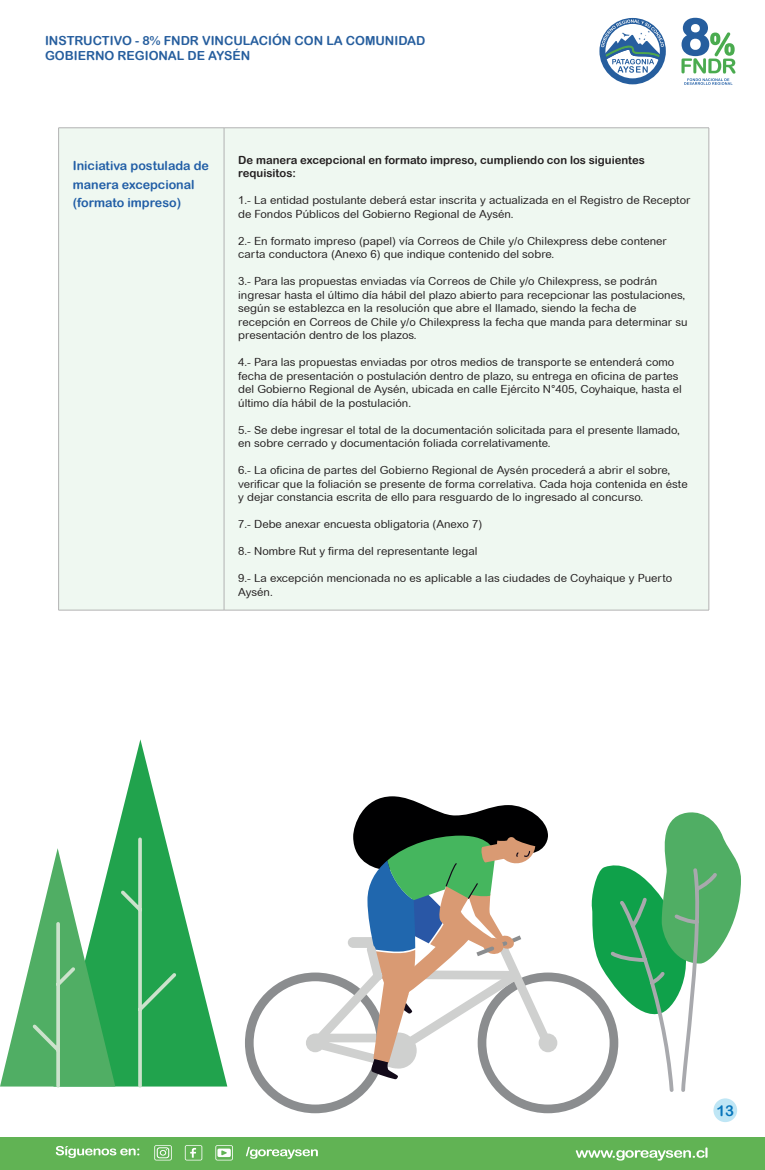
<style>
.page{position:relative;width:765px;height:1170px;background:#fff}
.page>*{position:absolute;margin:0;border:0;box-sizing:border-box;transform-origin:0 0}
.t1{font:15px "Arial Rounded MT Bold";color:#0675bb}
.t2{font:12.5px/15px "Arial Rounded MT Bold";color:#265e9e}
.t3{font:12.5px/18.8px "Arial Rounded MT Bold";color:#215ea6}
.t4{font:11.25px/13.5px "Arial Rounded MT";color:#231f20}
.t5{font:11.25px/13.5px "Arial Rounded MT Bold";color:#231f20}
</style>
<div class="page">
<div style="left:713px;top:1098px;width:24px;height:23px;background:#bfe6f5;border-radius:50%"></div>
<svg style="left:681px;top:17px;width:55px;height:68px"></svg>
<svg style="left:599px;top:18px;width:67px;height:66px"></svg>
<div style="left:0;top:1137px;width:765px;height:32px;background:#61b354"></div>
<svg style="left:246px;top:1146px;width:72px;height:12px"></svg>
<svg style="left:185px;top:1145px;width:17px;height:15px"></svg>
<svg style="left:154px;top:1145px;width:18px;height:15px"></svg>
<svg style="left:215px;top:1145px;width:18px;height:15px"></svg>
<svg style="left:56px;top:1146px;width:83px;height:11px"></svg>
<svg style="left:576px;top:1147px;width:132px;height:13px"></svg>
<div style="left:59px;top:129px;width:650px;height:481px;background:#eff8f1"></div>
<hr style="left:58px;top:128px;width:166px;height:1px;background:#b2b2b2">
<hr style="left:58px;top:128px;width:1px;height:482px;background:#b2b2b2">
<hr style="left:224px;top:128px;width:485px;height:1px;background:#b2b2b2">
<hr style="left:224px;top:128px;width:1px;height:482px;background:#b2b2b2">
<hr style="left:709px;top:128px;width:1px;height:482px;background:#b2b2b2">
<hr style="left:58px;top:610px;width:166px;height:1px;background:#b2b2b2">
<hr style="left:224px;top:610px;width:485px;height:1px;background:#b2b2b2">
<div style="left:478px;top:972px;width:140px;height:141px;border:9px solid #8b8d8f;border-radius:50%"></div>
<div style="left:245px;top:972px;width:141px;height:141px;border:9px solid #8b8d8f;border-radius:50%"></div>
<svg style="left:305px;top:796px;width:253px;height:283px"></svg>
<svg style="left:589px;top:812px;width:152px;height:282px"></svg>
<svg style="left:116px;top:739px;width:111px;height:347px"></svg>
<svg style="left:0;top:967px;width:29px;height:119px"></svg>
<svg style="left:29px;top:835px;width:151px;height:253px"></svg>
<p class="t2" style="left:45px;top:33px;width:382px">INSTRUCTIVO - 8% FNDR VINCULACIÓN CON LA COMUNIDAD<br>GOBIERNO REGIONAL DE AYSÉN</p>
<p class="t3" style="left:73px;top:156px;width:138px">Iniciativa postulada de manera excepcional (formato impreso)</p>
<p class="t5" style="left:238px;top:153px;width:408px">De manera excepcional en formato impreso, cumpliendo con los siguientes requisitos:</p>
<p class="t4" style="left:238px;top:193px;width:454px">1.- La entidad postulante deberá estar inscrita y actualizada en el Registro de Receptor de Fondos Públicos del Gobierno Regional de Aysén.</p>
<p class="t4" style="left:238px;top:234px;width:430px">2.- En formato impreso (papel) vía Correos de Chile y/o Chilexpress debe contener carta conductora (Anexo 6) que indique contenido del sobre.</p>
<p class="t4" style="left:238px;top:274px;width:451px">3.- Para las propuestas enviadas vía Correos de Chile y/o Chilexpress, se podrán ingresar hasta el último día hábil del plazo abierto para recepcionar las postulaciones, según se establezca en la resolución que abre el llamado, siendo la fecha de recepción en Correos de Chile y/o Chilexpress la fecha que manda para determinar su presentación dentro de los plazos.</p>
<p class="t4" style="left:238px;top:355px;width:445px">4.- Para las propuestas enviadas por otros medios de transporte se entenderá como fecha de presentación o postulación dentro de plazo, su entrega en oficina de partes del Gobierno Regional de Aysén, ubicada en calle Ejército N°405, Coyhaique, hasta el último día hábil de la postulación.</p>
<p class="t4" style="left:238px;top:423px;width:443px">5.- Se debe ingresar el total de la documentación solicitada para el presente llamado, en sobre cerrado y documentación foliada correlativamente.</p>
<p class="t4" style="left:238px;top:463px;width:451px">6.- La oficina de partes del Gobierno Regional de Aysén procederá a abrir el sobre, verificar que la foliación se presente de forma correlativa. Cada hoja contenida en éste y dejar constancia escrita de ello para resguardo de lo ingresado al concurso.</p>
<p class="t4" style="left:238px;top:517px;width:246px">7.- Debe anexar encuesta obligatoria (Anexo 7)</p>
<p class="t4" style="left:238px;top:544px;width:241px">8.- Nombre Rut y firma del representante legal</p>
<p class="t4" style="left:238px;top:571px;width:436px">9.- La excepción mencionada no es aplicable a las ciudades de Coyhaique y Puerto<br>Aysén.</p>
<h1 class="t1" style="left:716px;top:1101px;width:19px">13</h1>
</div>
